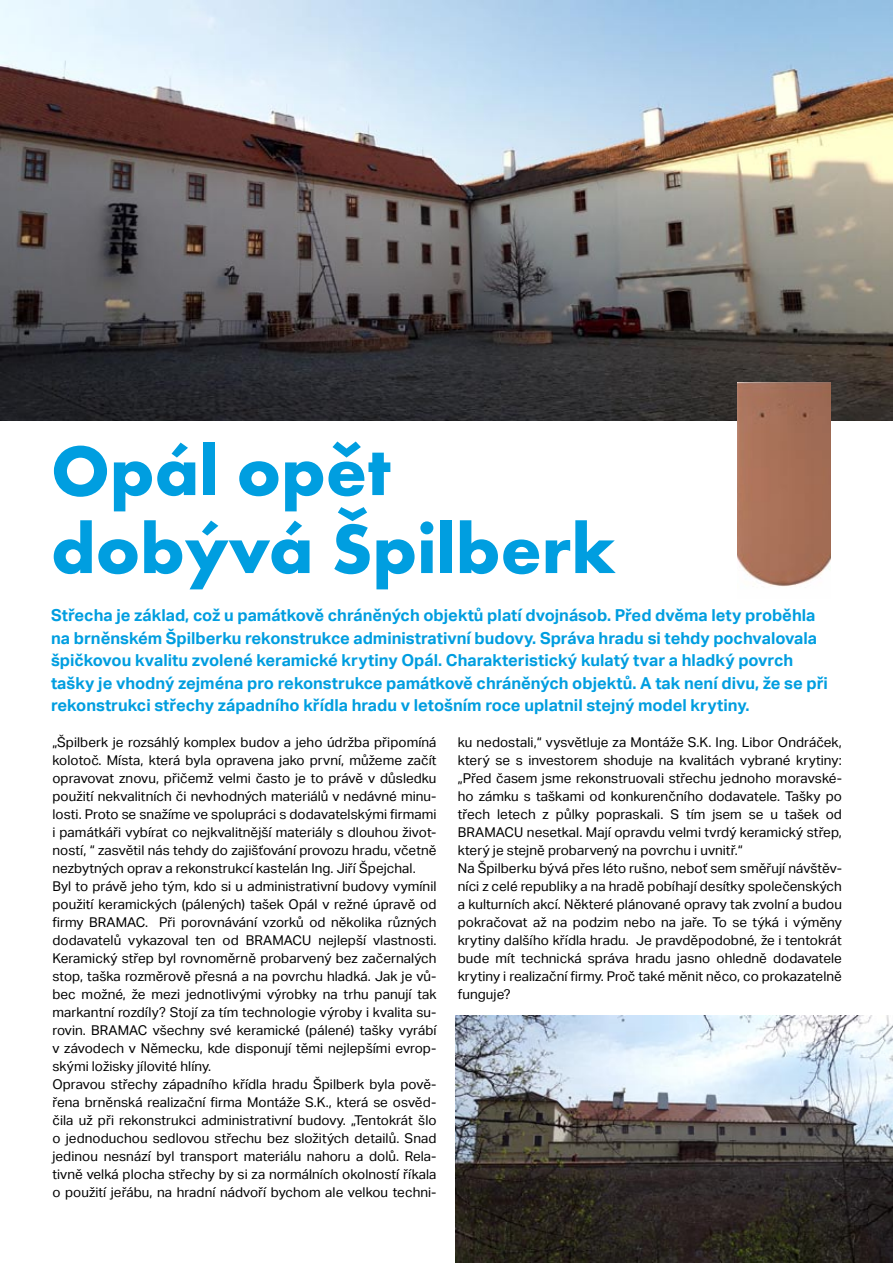
<style>
.page{position:relative;width:893px;height:1263px;background:#fff}
.page>*{position:absolute;margin:0;border:0;box-sizing:border-box;transform-origin:0 0}
.t1{font:700 72px/78px "Futura TEE";color:#009ee0}
.t2{font:700 16.5px/22.5px "Aktiv Grotesk";color:#009ee0}
.t3{font:13.5px/18px "Aktiv Grotesk";letter-spacing:.005em;color:#000}
</style>
<div class="page">
<img style="left:455px;top:1016px;width:438px;height:247px">
<img style="left:0;top:0;width:893px;height:421px">
<img style="left:737px;top:383px;width:94px;height:204px">
<h1 class="t1" style="left:51px;top:431px;width:566px">Opál opět dobývá Špilberk</h1>
<p class="t2" style="left:51px;top:604px;width:778px">Střecha je základ, což u památkově chráněných objektů platí dvojnásob. Před dvěma lety proběhla na brněnském Špilberku rekonstrukce administrativní budovy. Správa hradu si tehdy pochvalovala špičkovou kvalitu zvolené keramické krytiny Opál. Charakteristický kulatý tvar a hladký povrch tašky je vhodný zejména pro rekonstrukce památkově chráněných objektů. A tak není divu, že se při rekonstrukci střechy západního křídla hradu v letošním roce uplatnil stejný model krytiny.</p>
<p class="t3" style="left:52px;top:733px;width:386px">„Špilberk je rozsáhlý komplex budov a jeho údržba připomíná kolotoč. Místa, která byla opravena jako první, můžeme začít opravovat znovu, přičemž velmi často je to právě v důsledku použití nekvalitních či nevhodných materiálů v nedávné minu&shy;losti. Proto se snažíme ve spolupráci s dodavatelskými firmami i památkáři vybírat co nejkvalitnější materiály s dlouhou život&shy;ností, “ zasvětil nás tehdy do zajišťování provozu hradu, včetně nezbytných oprav a rekonstrukcí kastelán Ing. Jiří Špejchal.<br>Byl to právě jeho tým, kdo si u administrativní budovy vymínil použití keramických (pálených) tašek Opál v režné úpravě od firmy BRAMAC. Při porovnávání vzorků od několika různých dodavatelů vykazoval ten od BRAMACU nejlepší vlastnosti.<br>Keramický střep byl rovnoměrně probarvený bez začernalých stop, taška rozměrově přesná a na povrchu hladká. Jak je vů&shy;bec možné, že mezi jednotlivými výrobky na trhu panují tak markantní rozdíly? Stojí za tím technologie výroby i kvalita su&shy;rovin. BRAMAC všechny své keramické (pálené) tašky vyrábí v závodech v Německu, kde disponují těmi nejlepšími evrop&shy;skými ložisky jílovité hlíny.<br>Opravou střechy západního křídla hradu Špilberk byla pově&shy;řena brněnská realizační firma Montáže S.K., která se osvěd&shy;čila už při rekonstrukci administrativní budovy. „Tentokrát šlo o jednoduchou sedlovou střechu bez složitých detailů. Snad jedinou nesnází byl transport materiálu nahoru a dolů. Rela&shy;tivně velká plocha střechy by si za normálních okolností říkala o použití jeřábu, na hradní nádvoří bychom ale velkou techni-</p>
<p class="t3" style="left:458px;top:733px;width:386px">ku nedostali,“ vysvětluje za Montáže S.K. Ing. Libor Ondráček, který se s investorem shoduje na kvalitách vybrané krytiny: „Před časem jsme rekonstruovali střechu jednoho moravské&shy;ho zámku s taškami od konkurenčního dodavatele. Tašky po třech letech z půlky popraskali. S tím jsem se u tašek od BRAMACU nesetkal. Mají opravdu velmi tvrdý keramický střep, který je stejně probarvený na povrchu i uvnitř.“<br>Na Špilberku bývá přes léto rušno, neboť sem směřují návštěv&shy;níci z celé republiky a na hradě pobíhají desítky společenských a kulturních akcí. Některé plánované opravy tak zvolní a budou pokračovat až na podzim nebo na jaře. To se týká i výměny krytiny dalšího křídla hradu. Je pravděpodobné, že i tentokrát bude mít technická správa hradu jasno ohledně dodavatele krytiny i realizační firmy. Proč také měnit něco, co prokazatelně funguje?</p>
</div>
